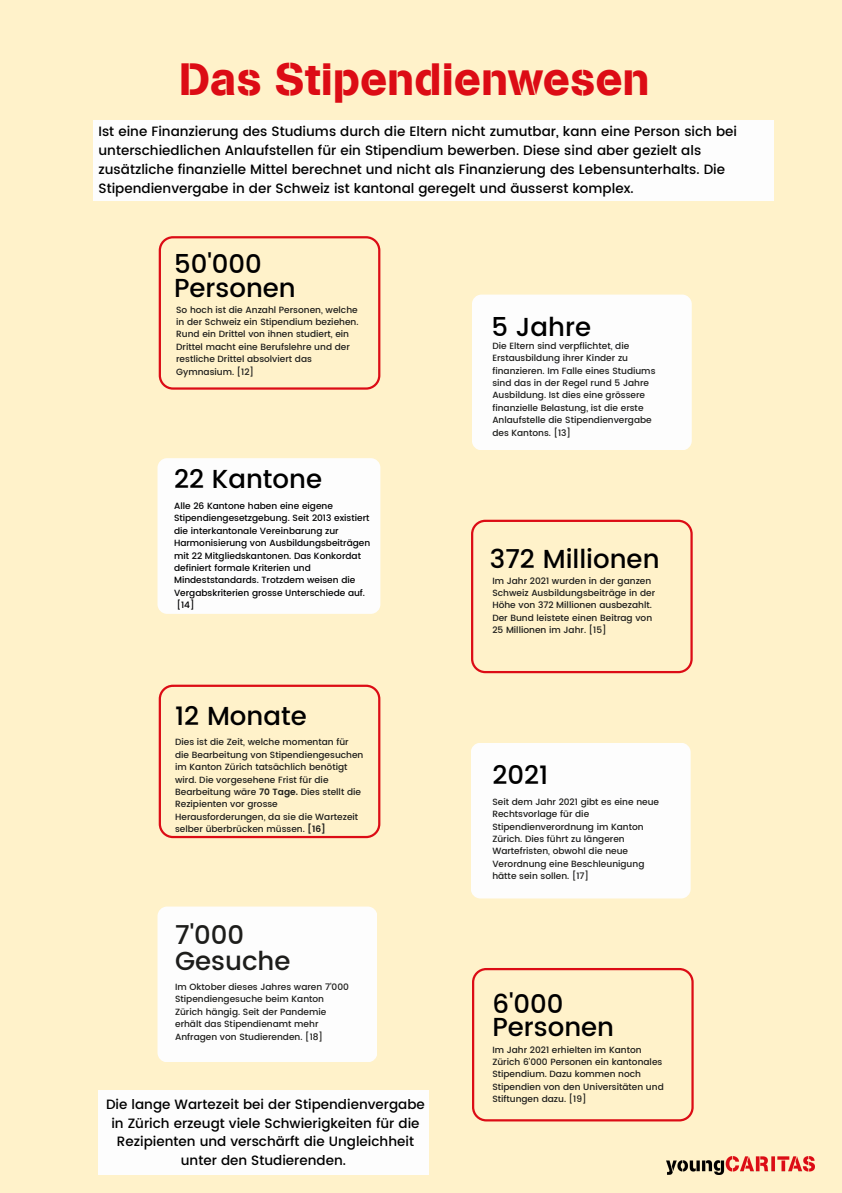
<style>
.page{position:relative;width:842px;height:1193px;background:#fff}
.page>*{position:absolute;margin:0;border:0;box-sizing:border-box;transform-origin:0 0}
.t1{font:45px "AG Book Stencil";color:#dc0c15}
.t2{font:500 26px/23.2px "Poppins";color:#000}
.t3{font:500 26px/25.1px "Poppins";color:#1d1d1b}
.t4{font:500 13.5px/18.8px "Poppins";color:#000}
.t5{font:500 9px/12.4px "Poppins";color:#1d1d1b}
.t6{font:500 9px/12.4px "Poppins";color:#000001}
.s1{font-weight:600}
</style>
<div class="page">
<div style="left:0;top:0;width:842px;height:1192px;background:#fff2ca"></div>
<svg style="left:159px;top:684px;width:221px;height:154px"></svg>
<div style="left:158px;top:458px;width:222px;height:155px;background:#fdfdfd;border-radius:10px"></div>
<div style="left:471px;top:742px;width:219px;height:156px;background:#fdfdfd;border-radius:10px"></div>
<div style="left:158px;top:906px;width:219px;height:155px;background:#fdfdfd;border-radius:10px"></div>
<div style="left:472px;top:294px;width:219px;height:156px;background:#fdfdfd;border-radius:10px"></div>
<img style="left:666px;top:1156px;width:149px;height:17px">
<svg style="left:159px;top:236px;width:221px;height:153px"></svg>
<svg style="left:472px;top:968px;width:222px;height:153px"></svg>
<svg style="left:471px;top:519px;width:222px;height:154px"></svg>
<div style="left:94px;top:120px;width:680px;height:81px;background:#fdfdfd"></div>
<div style="left:99px;top:1089px;width:330px;height:84px;background:#fdfdfd"></div>
<h1 class="t1" style="left:179px;top:52px;width:472px">Das Stipendienwesen</h1>
<p class="t4" style="left:99px;top:122px;width:640px">Ist eine Finanzierung des Studiums durch die Eltern nicht zumutbar, kann eine Person sich bei unterschiedlichen Anlaufstellen für ein Stipendium bewerben. Diese sind aber gezielt als zusätzliche finanzielle Mittel berechnet und nicht als Finanzierung des Lebensunterhalts. Die Stipendienvergabe in der Schweiz ist kantonal geregelt und äusserst komplex.</p>
<h2 class="t2" style="left:174px;top:252px;width:123px">50'000<br>Personen</h2>
<p class="t5" style="left:176px;top:303px;width:184px">So hoch ist die Anzahl Personen, welche in der Schweiz ein Stipendium beziehen.<br>Rund ein Drittel von ihnen studiert, ein Drittel macht eine Berufslehre und der restliche Drittel absolviert das Gymnasium. [12]</p>
<h2 class="t2" style="left:492px;top:315px;width:101px">5 Jahre</h2>
<p class="t5" style="left:492px;top:339px;width:165px">Die Eltern sind verpflichtet, die Erstausbildung ihrer Kinder zu finanzieren. Im Falle eines Studiums sind das in der Regel rund 5 Jahre Ausbildung. Ist dies eine grössere finanzielle Belastung, ist die erste Anlaufstelle die Stipendienvergabe des Kantons. [13]</p>
<h2 class="t2" style="left:174px;top:467px;width:150px">22 Kantone</h2>
<p class="t6" style="left:174px;top:499px;width:198px">Alle 26 Kantone haben eine eigene Stipendiengesetzgebung. Seit 2013 existiert die interkantonale Vereinbarung zur Harmonisierung von Ausbildungsbeiträgen mit 22 Mitgliedskantonen. Das Konkordat definiert formale Kriterien und Mindeststandards. Trotzdem weisen die Vergabskriterien grosse Unterschiede auf. [14]</p>
<h2 class="t2" style="left:175px;top:704px;width:133px">12 Monate</h2>
<p class="t5" style="left:175px;top:736px;width:190px">Dies ist die Zeit, welche momentan für die Bearbeitung von Stipendiengesuchen im Kanton Zürich tatsächlich benötigt wird. Die vorgesehene Frist für die Bearbeitung wäre <span class="s1">70 Tage.</span> Dies stellt die Rezipienten vor grosse Herausforderungen, da sie die Wartezeit selber überbrücken müssen. <span class="s1">[16]</span></p>
<h2 class="t3" style="left:175px;top:922px;width:117px">7'000<br>Gesuche</h2>
<p class="t5" style="left:175px;top:980px;width:175px">Im Oktober dieses Jahres waren 7'000<br>Stipendiengesuche beim Kanton Zürich hängig. Seit der Pandemie erhält das Stipendienamt mehr Anfragen von Studierenden. [18]</p>
<h3 class="t4" style="left:106px;top:1094px;width:320px;text-align:center">Die lange Wartezeit bei der Stipendienvergabe in Zürich erzeugt viele Schwierigkeiten für die Rezipienten und verschärft die Ungleichheit unter den Studierenden.</h3>
<h2 class="t2" style="left:490px;top:547px;width:171px">372 Millionen</h2>
<p class="t5" style="left:492px;top:574px;width:164px">Im Jahr 2021 wurden in der ganzen Schweiz Ausbildungsbeiträge in der Höhe von 372 Millionen ausbezahlt.<br>Der Bund leistete einen Beitrag von 25 Millionen im Jahr. [15]</p>
<h2 class="t2" style="left:492px;top:763px;width:57px">2021</h2>
<p class="t5" style="left:492px;top:795px;width:168px">Seit dem Jahr 2021 gibt es eine neue<br>Rechtsvorlage für die<br>Stipendienverordnung im Kanton<br>Zürich. Dies führt zu längeren<br>Wartefristen, obwohl die neue<br>Verordnung eine Beschleunigung hätte sein sollen. [17]</p>
<h2 class="t2" style="left:492px;top:992px;width:123px">6'000<br>Personen</h2>
<p class="t5" style="left:492px;top:1042px;width:173px">Im Jahr 2021 erhielten im Kanton<br>Zürich 6'000 Personen ein kantonales<br>Stipendium. Dazu kommen noch<br>Stipendien von den Universitäten und<br>Stiftungen dazu. [19]</p>
</div>
